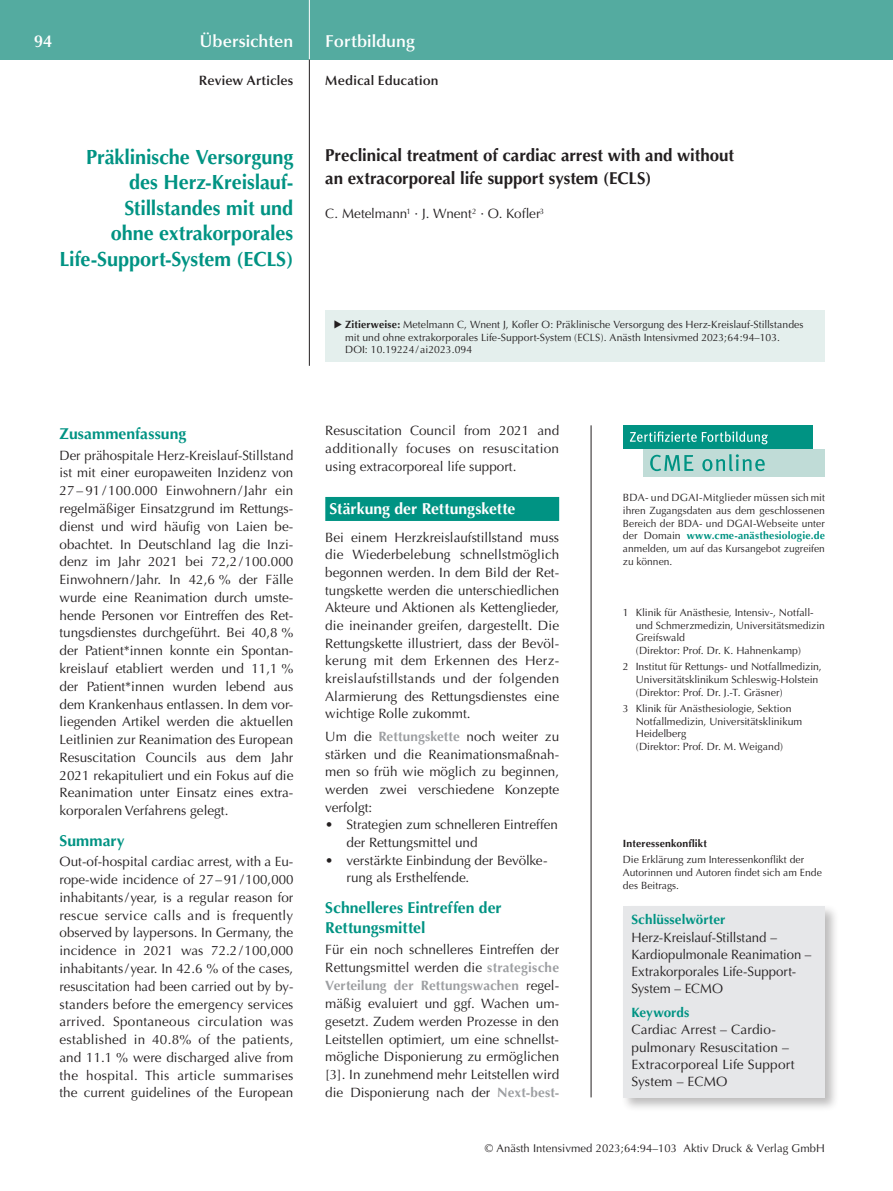
<style>
.page{position:relative;width:893px;height:1191px;background:#fff}
.page>*{position:absolute;margin:0;border:0;box-sizing:border-box;transform-origin:0 0}
.t1{font:700 20.55px/25.5px "Optima";letter-spacing:-.005em;color:#009383;text-align:right}
.t2{font:700 17.25px/22.5px "Optima";letter-spacing:-.005em;color:#231f20}
.t3{font:600 17.25px "Optima";color:#fff}
.t4{font:700 15.75px/20px "Optima";letter-spacing:.005em;color:#009383}
.t5{font:700 15.75px "Optima";color:#fff}
.t6{font:13.5px/17.7px "Optima";color:#231f20;text-align:justify}
.t7{font:600 13.5px "Optima";letter-spacing:.01em;color:#231f20}
.t8{font:700 13.5px "Optima";letter-spacing:.005em;color:#009383}
.t9{font:11.25px "Optima";letter-spacing:.005em;color:#231f20}
.t10{font:10.5px/12.8px "Optima";letter-spacing:.005em;color:#231f20}
.t11{font:700 10.5px "Optima";letter-spacing:.015em;color:#231f20}
.s1{font-weight:700}
.s2{font-weight:700;color:#9d9fa2}
.s3{font-weight:700;color:#009383}
</style>
<div class="page">
<div style="left:0;top:0;width:893px;height:60px;background:#54aba0"></div>
<hr style="left:309px;top:0;width:1px;height:60px;background:#fff">
<hr style="left:309px;top:60px;width:1px;height:306px;background:#231f20">
<hr style="left:591px;top:425px;width:1px;height:672px;background:#231f20">
<div style="left:623px;top:425px;width:189px;height:24px;background:#009383"></div>
<div style="left:643px;top:449px;width:182px;height:27px;background:#c0dcd7"></div>
<svg style="left:630px;top:431px;width:138px;height:13px"></svg>
<svg style="left:650px;top:455px;width:43px;height:16px"></svg>
<svg style="left:702px;top:454px;width:63px;height:17px"></svg>
<div style="left:620px;top:903px;width:219px;height:209px;background:#231f20;opacity:.3"></div>
<div style="left:623px;top:906px;width:202px;height:191px;background:#e6e7e9"></div>
<div style="left:325px;top:310px;width:500px;height:51px;background:#e4efed"></div>
<div style="left:325px;top:497px;width:234px;height:24px;background:#009383"></div>
<p class="t3" style="left:34px;top:31px;width:20px">94</p>
<p class="t3" style="left:200px;top:31px;width:95px">Übersichten</p>
<p class="t3" style="left:325px;top:31px;width:91px">Fortbildung</p>
<p class="t7" style="left:199px;top:73px;width:96px">Review Articles</p>
<p class="t7" style="left:325px;top:73px;width:115px">Medical Education</p>
<h1 class="t1" style="left:60px;top:144px;width:235px">Präklinische Versorgung des Herz-Kreislauf-<br>Stillstandes mit und<br>ohne extrakorporales<br>Life-Support-System (ECLS)</h1>
<p class="t2" style="left:325px;top:145px;width:410px">Preclinical treatment of cardiac arrest with and without an extracorporeal life support system (ECLS)</p>
<p class="t6" style="left:325px;top:205px;width:221px">C. Metelmann<sup>1</sup> · J. Wnent<sup>2</sup> · O. Kofler<sup>3</sup></p>
<p class="t4" style="left:60px;top:424px;width:128px">Zusammenfassung</p>
<p class="t6" style="left:60px;top:446px;width:235px">Der prähospitale Herz-Kreislauf-Stillstand ist mit einer europaweiten Inzidenz von 27 – 91 / 100.000 Einwohnern / Jahr ein regelmäßiger Einsatzgrund im Rettungs&shy;dienst und wird häufig von Laien be&shy;obachtet. In Deutschland lag die Inzi&shy;denz im Jahr 2021 bei 72,2/100.000<br>Einwohnern/Jahr. In 42,6 % der Fälle wurde eine Reanimation durch umste&shy;hende Personen vor Eintreffen des Ret&shy;tungsdienstes durchgeführt. Bei 40,8 % der Patient*innen konnte ein Spontan&shy;kreislauf etabliert werden und 11,1 % der Patient*innen wurden lebend aus dem Krankenhaus entlassen. In dem vor&shy;liegenden Artikel werden die aktuellen Leitlinien zur Reanimation des European Resuscitation Councils aus dem Jahr 2021 rekapituliert und ein Fokus auf die Reanimation unter Einsatz eines extra&shy;korporalen Verfahrens gelegt.</p>
<p class="t4" style="left:60px;top:830px;width:67px">Summary</p>
<p class="t6" style="left:60px;top:853px;width:235px">Out-of-hospital cardiac arrest, with a Eu&shy;rope-wide incidence of 27–91/100,000 inhabitants/year, is a regular reason for rescue service calls and is frequently observed by laypersons. In Germany, the incidence in 2021 was 72.2/100,000 inhabitants/year. In 42.6 % of the cases, resuscitation had been carried out by by&shy;standers before the emergency services arrived. Spontaneous circulation was established in 40.8% of the patients, and 11.1 % were discharged alive from the hospital. This article summarises the current guidelines of the European</p>
<p class="t10" style="left:345px;top:319px;width:460px;line-height:12.3px"><span class="s1">Zitierweise:</span> Metelmann C, Wnent J, Kofler O: Präklinische Versorgung des Herz-Kreislauf-Stillstandes mit und ohne extrakorporales Life-Support-System (ECLS). Anästh Intensivmed 2023;64:94–103.<br>DOI: 10.19224/ ai2023.094</p>
<p class="t6" style="left:325px;top:422px;width:235px">Resuscitation Council from 2021 and additionally focuses on resuscitation using extracorporeal life support.</p>
<p class="t5" style="left:330px;top:500px;width:187px">Stärkung der Rettungskette</p>
<p class="t6" style="left:325px;top:528px;width:235px">Bei einem Herzkreislaufstillstand muss die Wiederbelebung schnellstmöglich begonnen werden. In dem Bild der Ret&shy;tungskette werden die unterschiedlichen Akteure und Aktionen als Kettenglieder, die ineinander greifen, dargestellt. Die Rettungskette illustriert, dass der Bevöl&shy;kerung mit dem Erkennen des Herz&shy;kreislaufstillstands und der folgenden Alarmierung des Rettungsdienstes eine wichtige Rolle zukommt.</p>
<p class="t6" style="left:325px;top:728px;width:235px">Um die <span class="s2">Rettungskette</span> noch weiter zu stärken und die Reanimationsmaßnah&shy;men so früh wie möglich zu beginnen, werden zwei verschiedene Konzepte verfolgt:</p>
<p class="t6" style="left:347px;top:816px;width:213px;text-indent:-21px">• Strategien zum schnelleren Eintreffen der Rettungsmittel und</p>
<p class="t6" style="left:347px;top:851px;width:202px;text-indent:-21px">• verstärkte Einbindung der Bevölke&shy;rung als Ersthelfende.</p>
<p class="t4" style="left:325px;top:898px;width:178px">Schnelleres Eintreffen der<br>Rettungsmittel</p>
<p class="t6" style="left:325px;top:940px;width:235px">Für ein noch schnelleres Eintreffen der Rettungsmittel werden die <span class="s2">strategische Verteilung der Rettungswachen</span> regel&shy;mäßig evaluiert und ggf. Wachen um&shy;gesetzt. Zudem werden Prozesse in den Leitstellen optimiert, um eine schnellst&shy;mögliche Disponierung zu ermöglichen [3]. In zunehmend mehr Leitstellen wird die Disponierung nach der <span class="s2">Next-best-</span></p>
<p class="t10" style="left:623px;top:491px;width:203px;text-align:justify">BDA- und DGAI-Mitglieder müssen sich mit ihren Zugangsdaten aus dem geschlossenen Bereich der BDA- und DGAI-Webseite unter der Domain <span class="s3">www.cme-anästhesiologie.de </span>anmelden, um auf das Kursangebot zugreifen zu können.</p>
<p class="t10" style="left:636px;top:606px;width:191px;text-indent:-13px">1 Klinik für Anästhesie, Intensiv-, Notfall&shy;und Schmerzmedizin, Universitätsmedizin Greifswald<br>(Direktor: Prof. Dr. K. Hahnenkamp)</p>
<p class="t10" style="left:636px;top:660px;width:188px;text-indent:-13px">2 Institut für Rettungs- und Notfallmedizin,<br>Universitätsklinikum Schleswig-Holstein (Direktor: Prof. Dr. J.-T. Gräsner)</p>
<p class="t10" style="left:636px;top:702px;width:168px;text-indent:-13px">3 Klinik für Anästhesiologie, Sektion<br>Notfallmedizin, Universitätsklinikum<br>Heidelberg<br>(Direktor: Prof. Dr. M. Weigand)</p>
<p class="t11" style="left:623px;top:837px;width:86px">Interessenkonflikt</p>
<p class="t10" style="left:623px;top:853px;width:200px">Die Erklärung zum Interessenkonflikt der<br>Autorinnen und Autoren findet sich am Ende des Beitrags.</p>
<p class="t8" style="left:631px;top:912px;width:96px">Schlüsselwörter</p>
<p class="t6" style="left:631px;top:928px;width:182px;line-height:17.2px;text-align:left">Herz-Kreislauf-Stillstand –<br>Kardiopulmonale Reanimation –<br>Extrakorporales Life-Support-<br>System – ECMO</p>
<p class="t8" style="left:631px;top:1004px;width:60px">Keywords</p>
<p class="t6" style="left:631px;top:1021px;width:165px;line-height:17.2px;text-align:left">Cardiac Arrest – Cardio&shy;pulmonary Resuscitation –<br>Extracorporeal Life Support<br>System – ECMO</p>
<p class="t9" style="left:485px;top:1142px;width:342px">© Anästh Intensivmed 2023;64:94–103 Aktiv Druck &amp; Verlag GmbH</p>
</div>
